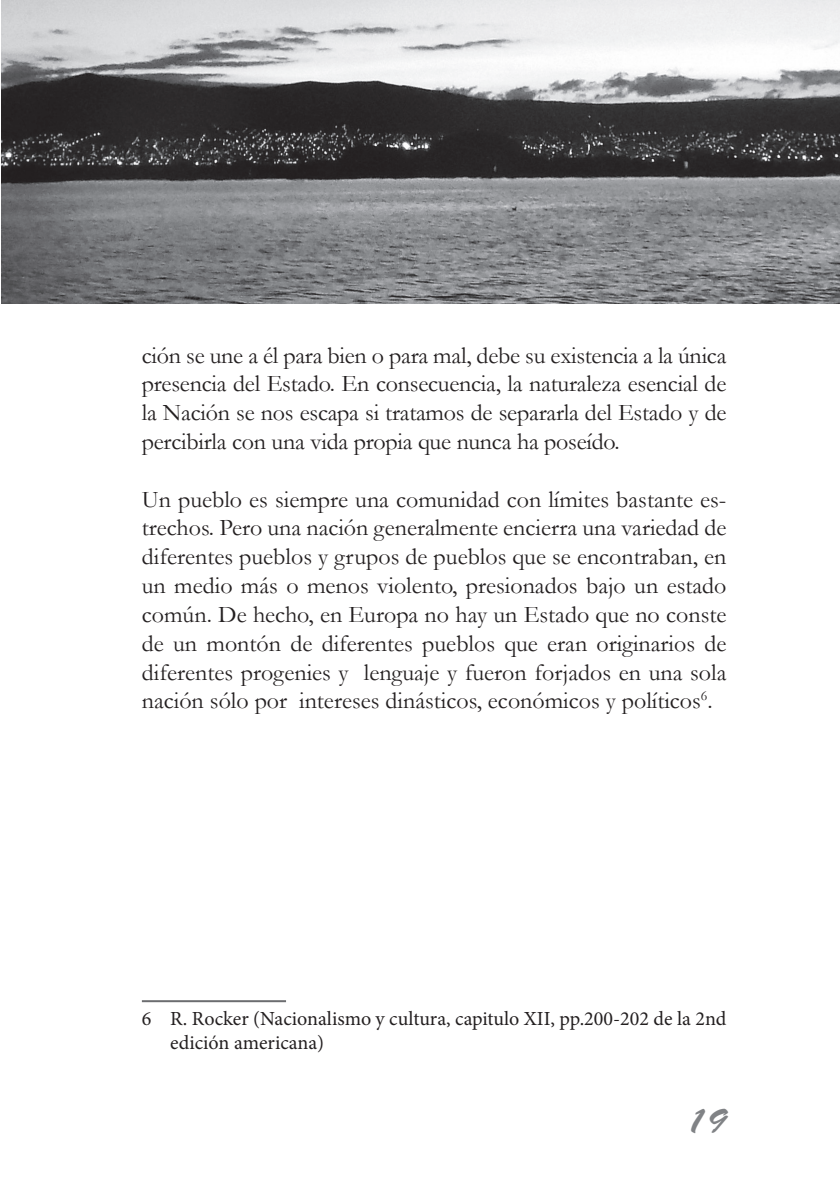
<style>
.page{position:relative;width:840px;height:1191px;background:#fff}
.page>*{position:absolute;margin:0;border:0;box-sizing:border-box;transform-origin:0 0}
.t1{font:36px "Brush Script Std";color:#808285}
.t2{font:24px/28.8px "Garamond";letter-spacing:-.005em;color:#231f20;text-align:justify}
.t3{font:20px/24px "Minion Pro";color:#231f20}
</style>
<div class="page">
<hr style="left:142px;top:1000px;width:144px;height:2px;background:#6c6d70">
<img style="left:2px;top:0;width:837px;height:303px">
<p class="t2" style="left:142px;top:340px;width:585px">ción se une a él para bien o para mal, debe su existencia a la única presencia del Estado. En consecuencia, la naturaleza esencial de la Nación se nos escapa si tratamos de separarla del Estado y de percibirla con una vida propia que nunca ha poseído.</p>
<p class="t2" style="left:142px;top:484px;width:585px">Un pueblo es siempre una comunidad con límites bastante es&shy;trechos. Pero una nación generalmente encierra una variedad de diferentes pueblos y grupos de pueblos que se encontraban, en un medio más o menos violento, presionados bajo un estado común. De hecho, en Europa no hay un Estado que no conste de un montón de diferentes pueblos que eran originarios de diferentes progenies y lenguaje y fueron forjados en una sola nación sólo por intereses dinásticos, económicos y políticos<sup>6</sup>.</p>
<p class="t3" style="left:170px;top:1007px;width:557px;text-indent:-28px">6 R. Rocker (Nacionalismo y cultura, capitulo XII, pp.200-202 de la 2nd edición americana)</p>
<h1 class="t1" style="left:685px;top:1100px;width:42px">19</h1>
</div>
